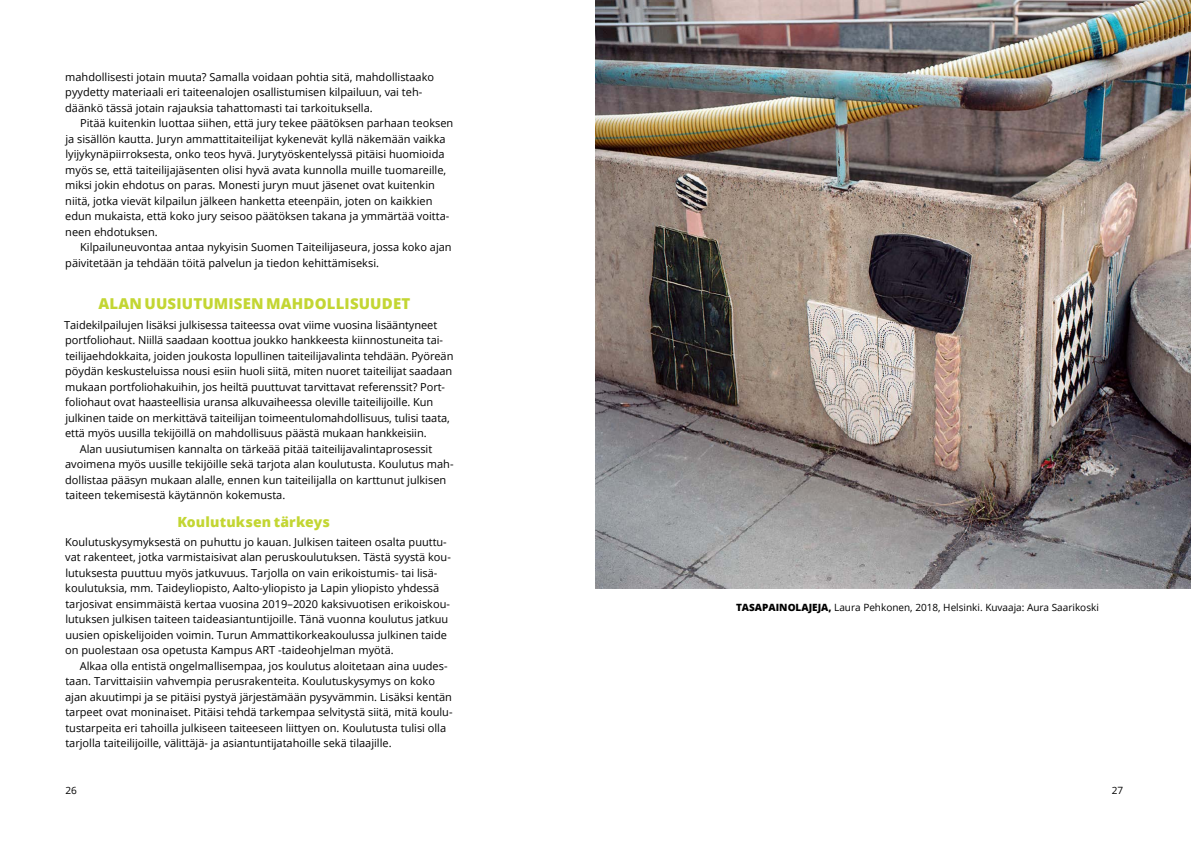
<style>
.page{position:relative;width:1191px;height:842px;background:#fff}
.page>*{position:absolute;margin:0;border:0;box-sizing:border-box;transform-origin:0 0}
.t1{font:800 15px "Open Sans";letter-spacing:.01em;color:#c3d633}
.t2{font:800 14px "Open Sans";letter-spacing:.01em;color:#c3d633}
.Leipäteksti{font:11px/15.5px "Open Sans";color:#000}
.Leipäteksti_eka{font:11px/15.5px "Open Sans";letter-spacing:-.005em;color:#000}
.kuvateksti{font:10px "Open Sans";color:#000}
.s1{font-weight:800}
</style>
<div class="page">
<img style="left:595px;top:0;width:596px;height:589px">
<p class="Leipäteksti" style="left:65px;top:68px;width:370px">mahdollisesti jotain muuta? Samalla voidaan pohtia sitä, mahdollistaako pyydetty materiaali eri taiteenalojen osallistumisen kilpailuun, vai teh&shy;däänkö tässä jotain rajauksia tahattomasti tai tarkoituksella.</p>
<p class="Leipäteksti" style="left:65px;top:115px;width:389px;text-indent:15px">Pitää kuitenkin luottaa siihen, että jury tekee päätöksen parhaan teoksen ja sisällön kautta. Juryn ammattitaiteilijat kykenevät kyllä näkemään vaikka lyijykynäpiirroksesta, onko teos hyvä. Jurytyöskentelyssä pitäisi huomioida myös se, että taiteilijajäsenten olisi hyvä avata kunnolla muille tuomareille, miksi jokin ehdotus on paras. Monesti juryn muut jäsenet ovat kuitenkin niitä, jotka vievät kilpailun jälkeen hanketta eteenpäin, joten on kaikkien edun mukaista, että koko jury seisoo päätöksen takana ja ymmärtää voitta&shy;neen ehdotuksen.</p>
<p class="Leipäteksti" style="left:65px;top:239px;width:388px;text-indent:15px">Kilpailuneuvontaa antaa nykyisin Suomen Taiteilijaseura, jossa koko ajan päivitetään ja tehdään töitä palvelun ja tiedon kehittämiseksi.</p>
<h2 class="t1" style="left:98px;top:292px;width:313px">ALAN UUSIUTUMISEN MAHDOLLISUUDET</h2>
<p class="Leipäteksti_eka" style="left:64px;top:316px;width:391px">Taidekilpailujen lisäksi julkisessa taiteessa ovat viime vuosina lisääntyneet portfoliohaut. Niillä saadaan koottua joukko hankkeesta kiinnostuneita tai&shy;teilijaehdokkaita, joiden joukosta lopullinen taiteilijavalinta tehdään. Pyöreän pöydän keskusteluissa nousi esiin huoli siitä, miten nuoret taiteilijat saadaan mukaan portfoliohakuihin, jos heiltä puuttuvat tarvittavat referenssit? Port&shy;foliohaut ovat haasteellisia uransa alkuvaiheessa oleville taiteilijoille. Kun julkinen taide on merkittävä taiteilijan toimeentulomahdollisuus, tulisi taata, että myös uusilla tekijöillä on mahdollisuus päästä mukaan hankkeisiin.</p>
<p class="Leipäteksti" style="left:65px;top:440px;width:390px;text-indent:15px">Alan uusiutumisen kannalta on tärkeää pitää taiteilijavalintaprosessit avoimena myös uusille tekijöille sekä tarjota alan koulutusta. Koulutus mah&shy;dollistaa pääsyn mukaan alalle, ennen kun taiteilijalla on karttunut julkisen taiteen tekemisestä käytännön kokemusta.</p>
<h3 class="t2" style="left:177px;top:511px;width:154px">Koulutuksen tärkeys</h3>
<p class="Leipäteksti_eka" style="left:65px;top:533px;width:387px">Koulutuskysymyksestä on puhuttu jo kauan. Julkisen taiteen osalta puuttu&shy;vat rakenteet, jotka varmistaisivat alan peruskoulutuksen. Tästä syystä kou&shy;lutuksesta puuttuu myös jatkuvuus. Tarjolla on vain erikoistumis- tai lisä&shy;koulutuksia, mm. Taideyliopisto, Aalto-yliopisto ja Lapin yliopisto yhdessä tarjosivat ensimmäistä kertaa vuosina 2019–2020 kaksivuotisen erikoiskou&shy;lutuksen julkisen taiteen taideasiantuntijoille. Tänä vuonna koulutus jatkuu uusien opiskelijoiden voimin. Turun Ammattikorkeakoulussa julkinen taide on puolestaan osa opetusta Kampus ART -taideohjelman myötä.</p>
<p class="Leipäteksti" style="left:65px;top:657px;width:389px;text-indent:15px">Alkaa olla entistä ongelmallisempaa, jos koulutus aloitetaan aina uudes&shy;taan. Tarvittaisiin vahvempia perusrakenteita. Koulutuskysymys on koko ajan akuutimpi ja se pitäisi pystyä järjestämään pysyvämmin. Lisäksi kentän tarpeet ovat moninaiset. Pitäisi tehdä tarkempaa selvitystä siitä, mitä koulu&shy;tustarpeita eri tahoilla julkiseen taiteeseen liittyen on. Koulutusta tulisi olla tarjolla taiteilijoille, välittäjä- ja asiantuntijatahoille sekä tilaajille.</p>
<p class="kuvateksti" style="left:736px;top:600px;width:364px"><span class="s1">TASAPAINOLAJEJA,</span> Laura Pehkonen, 2018, Helsinki. Kuvaaja: Aura Saarikoski</p>
<p class="kuvateksti" style="left:65px;top:783px;width:13px">26</p>
<p class="kuvateksti" style="left:1111px;top:783px;width:13px">27</p>
</div>
